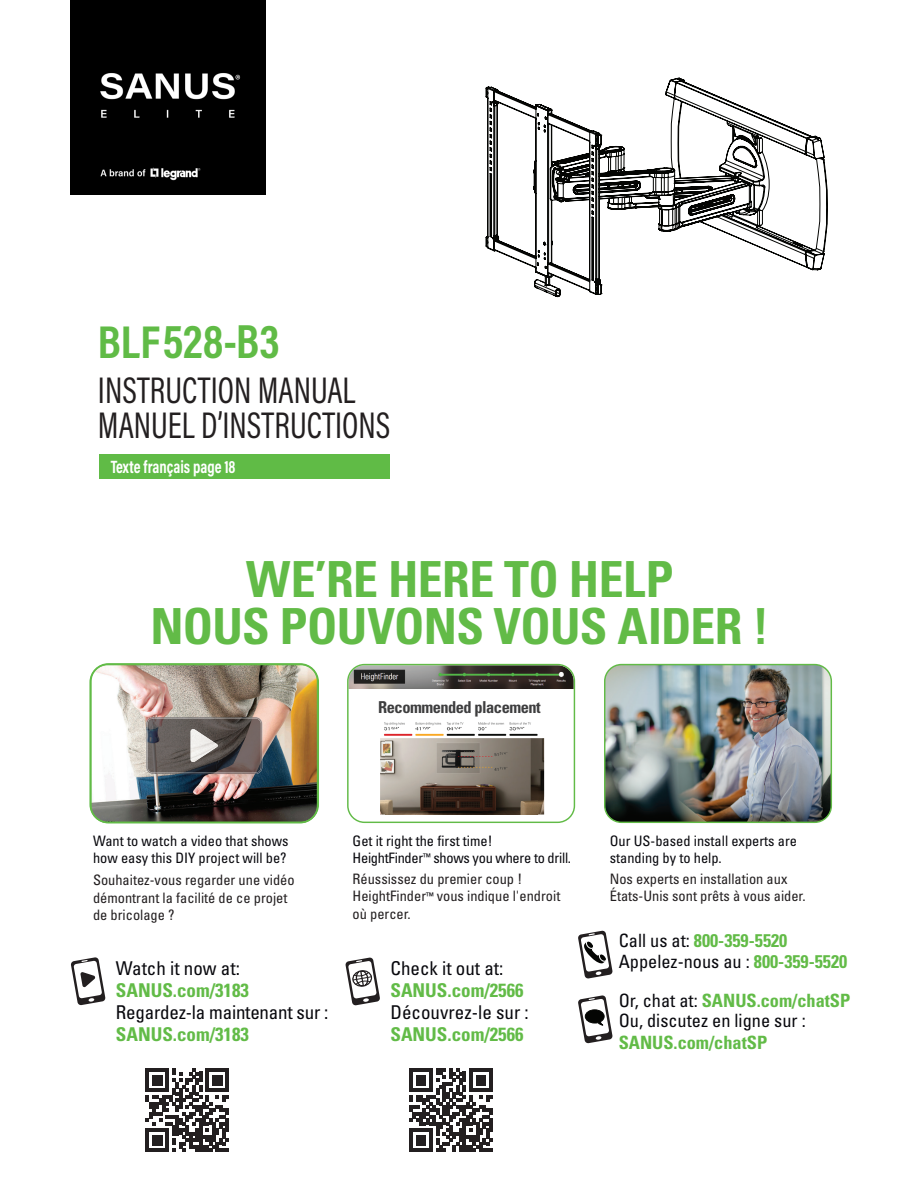
<style>
.page{position:relative;width:918px;height:1188px;background:#fff}
.page>*{position:absolute;margin:0;border:0;box-sizing:border-box;transform-origin:0 0}
.t1{font:700 condensed 49.8px/47.1px "Univers LT Pro";letter-spacing:-.01em;color:#62bb47;text-align:center}
.t2{font:700 48.3px "Acumin Pro Cond";color:#60bb46;scale:.96 1}
.t3{font:37.5px "Acumin Pro Cond";color:#231f20;scale:.9 1}
.t4{font:condensed 19.05px/21.9px "Univers LT Pro";color:#08080d}
.t5{font:condensed 18.3px/21px "Univers LT Pro";color:#08080d}
.t6{font:700 18px "Acumin Pro Cond";color:#fff;scale:.87 1}
.t7{font:700 condensed 16.35px "Univers LT Pro";letter-spacing:-.03em;color:#3e3e3f}
.t8{font:condensed 14.4px/17.2px "Univers LT Pro";color:#231f20}
.t9{font:condensed 14.4px/17.2px "Univers LT Pro";color:#08080d}
.t10{font:condensed 14.4px/17.2px "Univers LT Pro";letter-spacing:-.02em;color:#08080d}
.s1{font-size:46.5px}
.s2{font-weight:700;color:#62bb47}
</style>
<div class="page">
<svg style="left:486px;top:78px;width:342px;height:219px"></svg>
<img style="left:70px;top:0;width:195px;height:195px">
<img style="left:92px;top:666px;width:226px;height:157px">
<img style="left:146px;top:717px;width:116px;height:57px">
<img style="left:191px;top:729px;width:27px;height:33px">
<div style="left:90px;top:664px;width:228px;height:159px;border:1px solid #62bb47;border-radius:17px"></div>
<img style="left:605px;top:665px;width:226px;height:157px">
<div style="left:604px;top:664px;width:228px;height:159px;border:1px solid #62bb47;border-radius:17px"></div>
<svg style="left:347px;top:664px;width:228px;height:159px"></svg>
<img style="left:380px;top:720px;width:167px;height:17px">
<img style="left:380px;top:738px;width:164px;height:77px">
<img style="left:386px;top:739px;width:151px;height:75px">
<svg style="left:345px;top:957px;width:35px;height:49px"></svg>
<svg style="left:71px;top:957px;width:35px;height:48px"></svg>
<svg style="left:578px;top:930px;width:35px;height:49px"></svg>
<svg style="left:578px;top:995px;width:35px;height:48px"></svg>
<div style="left:99px;top:454px;width:290px;height:25px;background:#60bb46"></div>
<svg style="left:146px;top:1069px;width:83px;height:83px"></svg>
<svg style="left:409px;top:1069px;width:84px;height:83px"></svg>
<p class="t2" style="left:98px;top:309px;width:191px"><span class="s1">BLF</span>528-B3</p>
<p class="t3" style="left:98px;top:366px;width:288px">INSTRUCTION MANUAL</p>
<p class="t3" style="left:98px;top:401px;width:327px">MANUEL D’INSTRUCTIONS</p>
<p class="t6" style="left:111px;top:455px;width:145px">Texte français page 18</p>
<p class="t1" style="left:151px;top:555px;width:620px">WE’RE HERE TO HELP<br>NOUS POUVONS VOUS AIDER !</p>
<p class="t7" style="left:378px;top:697px;width:164px">Recommended placement</p>
<p class="t9" style="left:93px;top:832px;width:197px">Want to watch a video that shows how easy this DIY project will be?</p>
<p class="t8" style="left:93px;top:871px;width:203px">Souhaitez-vous regarder une vidéo démontrant la facilité de ce projet de bricolage ?</p>
<p class="t4" style="left:116px;top:957px;width:214px">Watch it now at:<br><span class="s2">SANUS.com/3183<br></span>Regardez-la maintenant sur :<br><span class="s2">SANUS.com/3183</span></p>
<p class="t10" style="left:353px;top:832px;width:220px">Get it right the first time!<br>HeightFinder<sup>™</sup> shows you where to drill.</p>
<p class="t8" style="left:353px;top:870px;width:209px">Réussissez du premier coup !<br>HeightFinder<sup>™</sup> vous indique l'endroit où percer.</p>
<p class="t4" style="left:390px;top:957px;width:140px">Check it out at:<br><span class="s2">SANUS.com/2566<br></span>Découvrez-le sur :<br><span class="s2">SANUS.com/2566</span></p>
<p class="t9" style="left:610px;top:832px;width:189px">Our US-based install experts are standing by to help.</p>
<p class="t8" style="left:610px;top:870px;width:197px">Nos experts en installation aux<br>États-Unis sont prêts à vous aider.</p>
<p class="t5" style="left:619px;top:929px;width:230px;line-height:21.8px">Call us at: <span class="s2">800-359-5520<br></span>Appelez-nous au : <span class="s2">800-359-5520</span></p>
<p class="t5" style="left:619px;top:990px;width:233px">Or, chat at: <span class="s2">SANUS.com/chatSP<br></span>Ou, discutez en ligne sur :<br><span class="s2">SANUS.com/chatSP</span></p>
</div>
